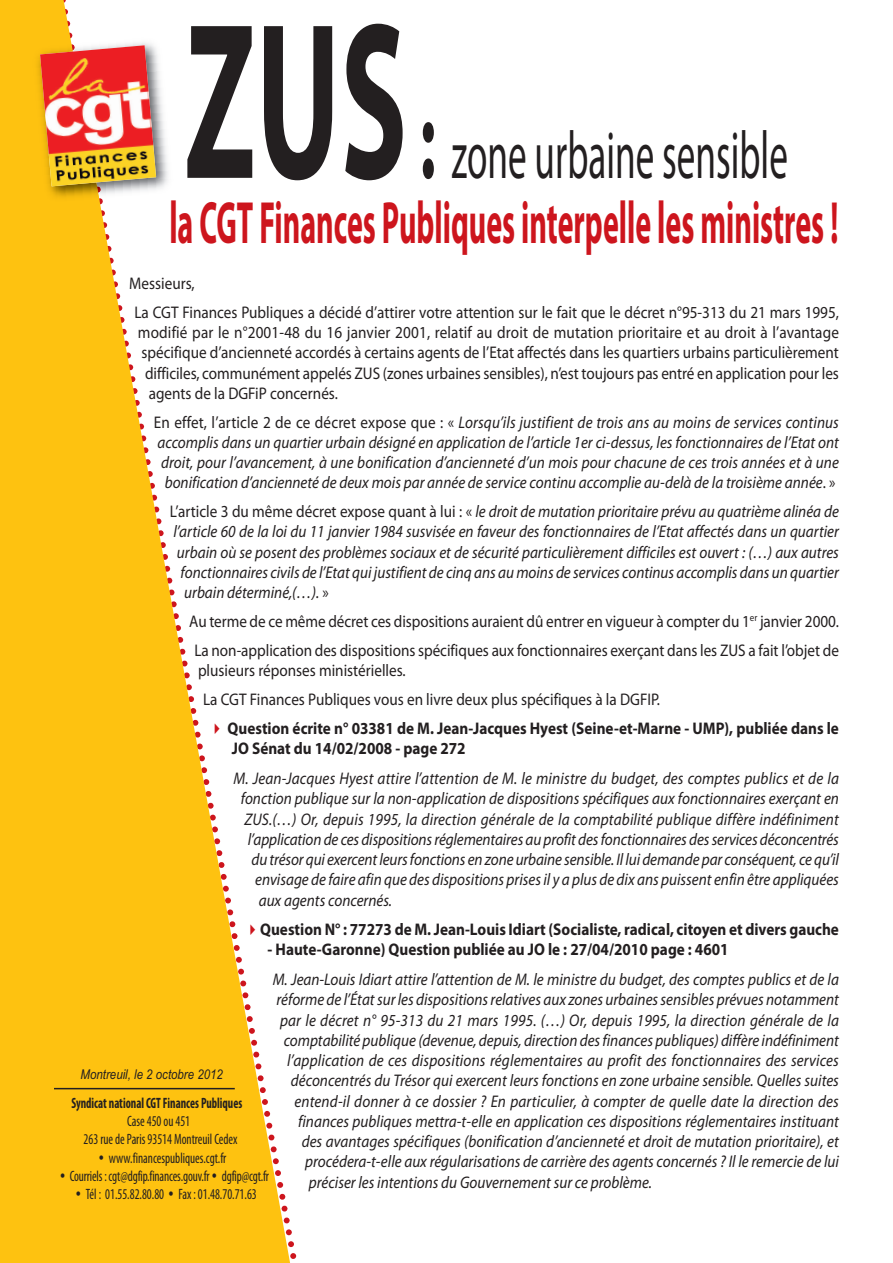
<style>
.page{position:relative;width:893px;height:1263px;background:#fff}
.page>*{position:absolute;margin:0;border:0;box-sizing:border-box;transform-origin:0 0}
.t1{font:67.5px "Myriad Pro";color:#231f20;scale:.55 1}
.t2{font:700 60px "Myriad Pro";color:#cd151d;scale:.5 1}
.t3{font:italic 16.8px/20.2px "Myriad Pro";color:#231f20;text-align:center;scale:.9 1}
.t4{font:16.8px/28.8px "Myriad Pro";color:#231f20;scale:.9 1}
.t5{font:700 16.8px/20.2px "Myriad Pro";color:#231f20;scale:.9 1}
.t6{font:condensed 15px "Myriad Pro";color:#231f20;scale:.85 1}
.t7{font:700 condensed 15px "Myriad Pro";color:#231f20;scale:.8 1}
.t8{font:italic 13.5px "Arial";color:#231f20;scale:.85 1}
.s1{font-weight:700;font-size:225px}
.s2{font-weight:700;font-size:112.5px}
.s3{font-style:normal}
</style>
<div class="page">
<svg style="left:0;top:0;width:297px;height:1263px;fill:#fec210"></svg>
<img style="left:71px;top:36px;width:104px;height:164px">
<img style="left:31px;top:44px;width:69px;height:162px">
<img style="left:40px;top:45px;width:116px;height:141px">
<hr style="left:54px;top:1088px;width:181px;height:1px;background:#231f20">
<svg style="left:215px;top:724px;width:5px;height:10px"></svg>
<svg style="left:224px;top:773px;width:5px;height:11px"></svg>
<svg style="left:251px;top:925px;width:4px;height:10px"></svg>
<svg style="left:260px;top:974px;width:4px;height:11px"></svg>
<svg style="left:99px;top:1155px;width:4px;height:4px"></svg>
<svg style="left:61px;top:1173px;width:3px;height:5px"></svg>
<svg style="left:213px;top:1173px;width:3px;height:5px"></svg>
<svg style="left:77px;top:1192px;width:3px;height:4px"></svg>
<svg style="left:169px;top:1192px;width:4px;height:4px"></svg>
<h1 class="t1" style="left:185px;top:130px;width:1098px"><span class="s1">ZUS</span> <span class="s2">:</span> zone urbaine sensible</h1>
<h2 class="t2" style="left:169px;top:200px;width:1340px">la CGT Finances Publiques interpelle les ministres !</h2>
<p class="t4" style="left:134px;top:270px;width:784px;text-indent:-5px">Messieurs,<br>La CGT Finances Publiques a décidé d’attirer votre attention sur le fait que le décret n°95-313 du 21 mars 1995,</p>
<p class="t4" style="left:138px;top:319px;width:780px">modifié par le n°2001-48 du 16 janvier 2001, relatif au droit de mutation prioritaire et au droit à l’avantage</p>
<p class="t4" style="left:142px;top:340px;width:776px">spécifique d’ancienneté accordés à certains agents de l’Etat affectés dans les quartiers urbains particulièrement</p>
<p class="t4" style="left:145px;top:360px;width:772px">difficiles, communément appelés ZUS (zones urbaines sensibles), n’est toujours pas entré en application pour les</p>
<p class="t4" style="left:149px;top:380px;width:212px">agents de la DGFiP concernés.</p>
<p class="t3" style="left:154px;top:413px;width:763px"><span class="s3">En effet, l’article 2 de ce décret expose que : «</span> Lorsqu’ils justifient de trois ans au moins de services continus accomplis dans un quartier urbain désigné en application de l’article 1er ci-dessus, les fonctionnaires de l’Etat ont droit, pour l’avancement, à une bonification d’ancienneté d’un mois pour chacune de ces trois années et à une bonification d’ancienneté de deux mois par année de service continu accomplie au-delà de la troisième année<span class="s3">. »</span></p>
<p class="t3" style="left:170px;top:503px;width:745px"><span class="s3">L’article 3 du même décret expose quant à lui : «</span> le droit de mutation prioritaire prévu au quatrième alinéa de</p>
<p class="t3" style="left:173px;top:523px;width:741px">l’article 60 de la loi du 11 janvier 1984 susvisée en faveur des fonctionnaires de l’Etat affectés dans un quartier</p>
<p class="t3" style="left:177px;top:543px;width:737px">urbain où se posent des problèmes sociaux et de sécurité particulièrement difficiles est ouvert : (…) aux autres</p>
<p class="t3" style="left:181px;top:563px;width:733px">fonctionnaires civils de l’Etat qui justifient de cinq ans au moins de services continus accomplis dans un quartier</p>
<p class="t3" style="left:184px;top:584px;width:162px">urbain déterminé,(…). <span class="s3">»</span></p>
<p class="t4" style="left:189px;top:608px;width:723px;text-align:center">Au terme de ce même décret ces dispositions auraient dû entrer en vigueur à compter du 1<sup>er</sup> janvier 2000.<br>La non-application des dispositions spécifiques aux fonctionnaires exerçant dans les ZUS a fait l’objet de</p>
<p class="t4" style="left:203px;top:657px;width:509px;text-indent:-5px">plusieurs réponses ministérielles.<br>La CGT Finances Publiques vous en livre deux plus spécifiques à la DGFIP.</p>
<p class="t5" style="left:228px;top:720px;width:681px">Question écrite n° 03381 de M. Jean-Jacques Hyest (Seine-et-Marne - UMP), publiée dans le<br>JO Sénat du 14/02/2008 - page 272</p>
<p class="t3" style="left:233px;top:770px;width:674px">M. Jean-Jacques Hyest attire l’attention de M. le ministre du budget, des comptes publics et de la</p>
<p class="t3" style="left:241px;top:790px;width:666px">fonction publique sur la non-application de dispositions spécifiques aux fonctionnaires exerçant en</p>
<p class="t3" style="left:244px;top:810px;width:662px">ZUS.(…) Or, depuis 1995, la direction générale de la comptabilité publique diffère indéfiniment</p>
<p class="t3" style="left:248px;top:830px;width:658px">l’application de ces dispositions réglementaires au profit des fonctionnaires des services déconcentrés</p>
<p class="t3" style="left:252px;top:851px;width:654px">du trésor qui exercentleursfonctions en zone urbaine sensible. Il lui demande par conséquent, ce qu’il</p>
<p class="t3" style="left:255px;top:871px;width:650px">envisage de faire afin que des dispositions prisesil y a plus de dix ans puissent enfin être appliquées</p>
<p class="t3" style="left:259px;top:891px;width:150px">aux agents concernés.</p>
<p class="t5" style="left:260px;top:921px;width:645px">Question N° : 77273 de M. Jean-Louis Idiart (Socialiste, radical, citoyen et divers gauche</p>
<p class="t5" style="left:268px;top:941px;width:514px">- Haute-Garonne) Question publiée au JO le : 27/04/2010 page : 4601</p>
<p class="t3" style="left:273px;top:971px;width:631px">M. Jean-Louis Idiart attire l’attention de M. le ministre du budget, des comptes publics et de la</p>
<p class="t3" style="left:276px;top:991px;width:626px">réforme de l’État sur les dispositions relatives aux zones urbaines sensibles prévues notamment</p>
<p class="t3" style="left:280px;top:1011px;width:622px">par le décret n° 95-313 du 21 mars 1995. (…) Or, depuis 1995, la direction générale de la</p>
<p class="t3" style="left:284px;top:1031px;width:618px">comptabilité publique (devenue, depuis, direction des finances publiques) diffère indéfiniment</p>
<p class="t3" style="left:287px;top:1052px;width:614px">l’application de ces dispositions réglementaires au profit des fonctionnaires des services</p>
<p class="t3" style="left:291px;top:1072px;width:610px">déconcentrés du Trésor qui exercent leurs fonctions en zone urbaine sensible. Quelles suites</p>
<p class="t3" style="left:294px;top:1092px;width:606px">entend-il donner à ce dossier ? En particulier, à compter de quelle date la direction des</p>
<p class="t3" style="left:298px;top:1112px;width:602px">finances publiques mettra-t-elle en application ces dispositions réglementaires instituant</p>
<p class="t3" style="left:302px;top:1133px;width:598px">des avantages spécifiques (bonification d’ancienneté et droit de mutation prioritaire), et</p>
<p class="t3" style="left:305px;top:1153px;width:594px">procédera-t-elle aux régularisations de carrière des agents concernés ? Il le remercie de lui</p>
<p class="t3" style="left:309px;top:1173px;width:383px">préciser les intentions du Gouvernement sur ce problème.</p>
<p class="t8" style="left:81px;top:1066px;width:169px">Montreuil, le 2 octobre 2012</p>
<p class="t7" style="left:71px;top:1098px;width:215px">Syndicat national CGT Finances Publiques</p>
<p class="t6" style="left:127px;top:1116px;width:76px">Case 450 ou 451</p>
<p class="t6" style="left:84px;top:1134px;width:183px">263 rue de Paris 93514 Montreuil Cedex</p>
<p class="t6" style="left:109px;top:1152px;width:140px">www.financespubliques.cgt.fr</p>
<p class="t6" style="left:70px;top:1171px;width:236px">Courriels:cgt@dgfip.finances.gouv.fr dgfip@cgt.fr</p>
<p class="t6" style="left:86px;top:1189px;width:203px">Tél : 01.55.82.80.80 Fax : 01.48.70.71.63</p>
</div>
